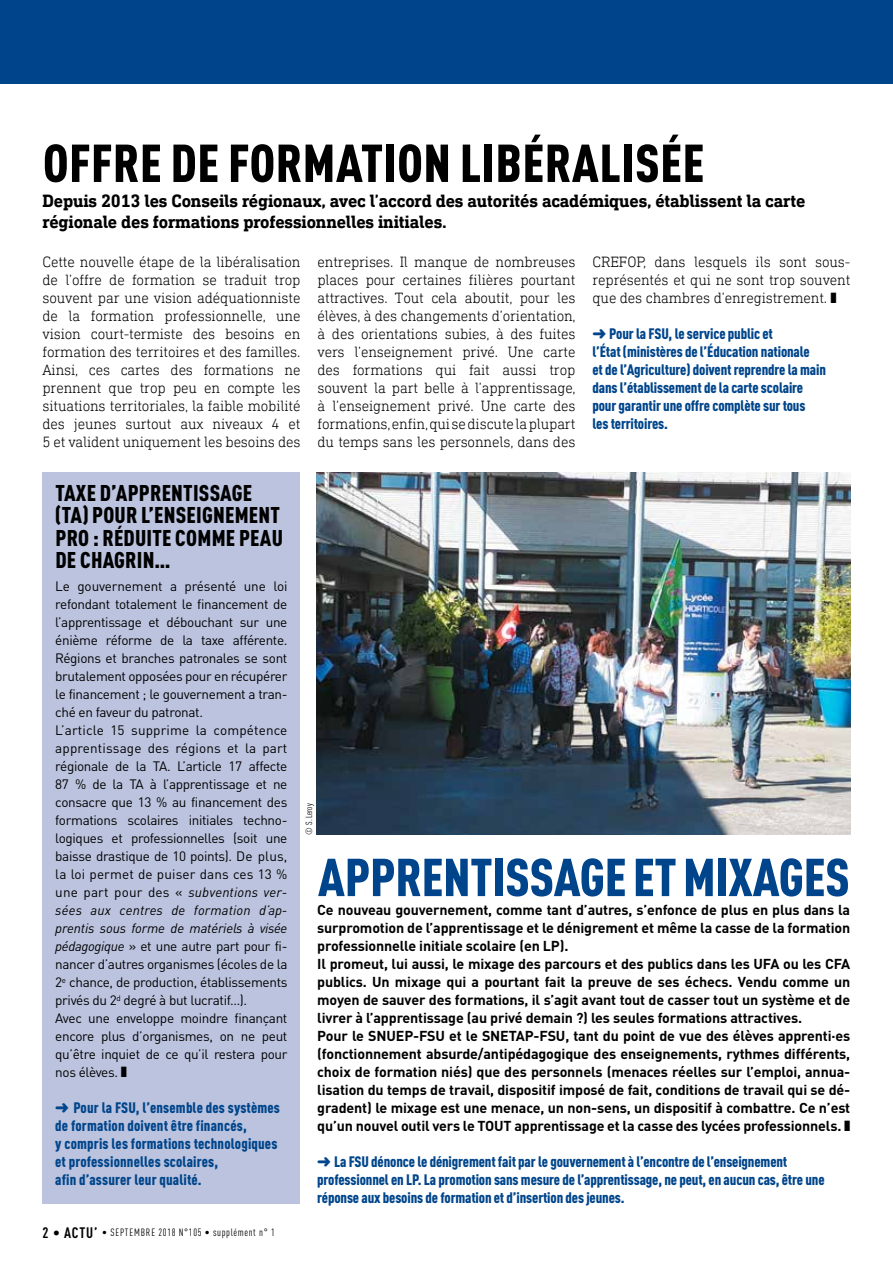
<style>
.page{position:relative;width:893px;height:1263px;background:#fff}
.page>*{position:absolute;margin:0;border:0;box-sizing:border-box;transform-origin:0 0}
.t1{font:900 condensed 52.5px "DIN Pro";letter-spacing:.01em;color:#000}
.t2{font:900 condensed 52.5px "DIN Pro";letter-spacing:-.005em;color:#00458b}
.t3{font:900 condensed 22.5px/22.5px "DIN Pro";letter-spacing:.01em;color:#000}
.t4{font:700 18px/21px "DIN Next Slab Pro";letter-spacing:-.01em;color:#000}
.t5{font:300 15px/18px "DIN Next Slab Pro";letter-spacing:-.01em;color:#000;text-align:justify}
.t6{font:900 condensed 15px/18px "DIN Pro";letter-spacing:-.01em;color:#00458b}
.t7{font:900 condensed 15px/18px "DIN Pro";letter-spacing:.01em;color:#00458b}
.t8{font:700 14.25px/18px "DIN";letter-spacing:-.01em;color:#000}
.t9{font:13.5px/18px "DIN Pro";letter-spacing:-.025em;color:#000}
.t10{font:condensed 10.5px "DIN Pro";letter-spacing:.06em;color:#000}
.t11{font:condensed 9px "DIN Pro";color:#000}
.s1{font-style:italic}
.s2{font-weight:700;font-size:15px}
</style>
<div class="page">
<div style="left:0;top:0;width:893px;height:84px;background:#00458b"></div>
<img style="left:316px;top:472px;width:534px;height:362px">
<div style="left:43px;top:472px;width:257px;height:731px;background:#bbc3de"></div>
<h1 class="t1" style="left:43px;top:122px;width:663px">OFFRE DE FORMATION LIBÉRALISÉE</h1>
<p class="t4" style="left:43px;top:191px;width:764px">Depuis 2013 les Conseils régionaux, avec l’accord des autorités académiques, établissent la carte régionale des formations professionnelles initiales.</p>
<p class="t5" style="left:43px;top:253px;width:259px">Cette nouvelle étape de la libéralisation de l’offre de formation se traduit trop souvent par une vision adéquationniste de la formation professionnelle, une vision court-termiste des besoins en formation des territoires et des familles.<br>Ainsi, ces cartes des formations ne prennent que trop peu en compte les situations territoriales, la faible mobilité des jeunes surtout aux niveaux 4 et 5 et valident uniquement les besoins des</p>
<p class="t5" style="left:317px;top:253px;width:260px">entreprises. Il manque de nombreuses places pour certaines filières pourtant attractives. Tout cela aboutit, pour les élèves, à des changements d’orientation, à des orientations subies, à des fuites vers l’enseignement privé. Une carte des formations qui fait aussi trop souvent la part belle à l’apprentissage, à l’enseignement privé. Une carte des formations, enfin, qui se discute la plupart du temps sans les personnels, dans des</p>
<p class="t5" style="left:592px;top:253px;width:259px">CREFOP, dans lesquels ils sont sous&shy;représentés et qui ne sont trop souvent que des chambres d’enregistrement. ❚</p>
<p class="t6" style="left:592px;top:323px;width:235px">➜ Pour la FSU, le service public et<br>l’État (ministères de l’Éducation nationale<br>et de l’Agriculture) doivent reprendre la main dans l’établissement de la carte scolaire pour garantir une offre complète sur tous<br>les territoires.</p>
<h2 class="t3" style="left:55px;top:479px;width:229px">TAXE D’APPRENTISSAGE (TA) POUR L’ENSEIGNEMENT<br>PRO : RÉDUITE COMME PEAU<br>DE CHAGRIN…</h2>
<p class="t9" style="left:55px;top:576px;width:234px">Le gouvernement a présenté une loi refondant totalement le financement de l’apprentissage et débouchant sur une énième réforme de la taxe afférente.<br>Régions et branches patronales se sont brutalement opposées pour en récupérer le financement ; le gouvernement a tran&shy;ché en faveur du patronat.<br>L’article 15 supprime la compétence apprentissage des régions et la part régionale de la TA. L’article 17 affecte 87 % de la TA à l’apprentissage et ne consacre que 13 % au financement des formations scolaires initiales techno&shy;logiques et professionnelles (soit une baisse drastique de 10 points). De plus, la loi permet de puiser dans ces 13 % une part pour des « <span class="s1">subventions ver&shy;sées aux centres de formation d’ap&shy;prentis sous forme de matériels à visée pédagogique</span> » et une autre part pour fi&shy;nancer d’autres organismes (écoles de la 2<sup>e</sup> chance, de production, établissements privés du 2<sup>d</sup> degré à but lucratif…).<br>Avec une enveloppe moindre finançant encore plus d’organismes, on ne peut qu’être inquiet de ce qu’il restera pour nos élèves. ❚</p>
<p class="t7" style="left:55px;top:1097px;width:226px">➜ Pour la FSU, l’ensemble des systèmes de formation doivent être financés,<br>y compris les formations technologiques et professionnelles scolaires,<br>afin d’assurer leur qualité.</p>
<p class="t10" style="left:43px;top:1225px;width:234px"><span class="s2">2 • ACTU’</span> • SEPTEMBRE 2018 N°105 • supplément n° 1</p>
<p class="t11" style="left:302px;top:834px;width:32px;rotate:-90deg">© S. Leroy</p>
<h1 class="t2" style="left:318px;top:836px;width:533px">APPRENTISSAGE ET MIXAGES</h1>
<p class="t8" style="left:317px;top:900px;width:534px">Ce nouveau gouvernement, comme tant d’autres, s’enfonce de plus en plus dans la surpromotion de l’apprentissage et le dénigrement et même la casse de la formation professionnelle initiale scolaire (en LP).<br>Il promeut, lui aussi, le mixage des parcours et des publics dans les UFA ou les CFA publics. Un mixage qui a pourtant fait la preuve de ses échecs. Vendu comme un moyen de sauver des formations, il s’agit avant tout de casser tout un système et de livrer à l’apprentissage (au privé demain ?) les seules formations attractives.<br>Pour le SNUEP-FSU et le SNETAP-FSU, tant du point de vue des élèves apprenti·es (fonctionnement absurde/antipédagogique des enseignements, rythmes différents, choix de formation niés) que des personnels (menaces réelles sur l’emploi, annua&shy;lisation du temps de travail, dispositif imposé de fait, conditions de travail qui se dé&shy;gradent) le mixage est une menace, un non-sens, un dispositif à combattre. Ce n’est qu’un nouvel outil vers le TOUT apprentissage et la casse des lycées professionnels. ❚</p>
<p class="t6" style="left:317px;top:1151px;width:509px">➜ La FSU dénonce le dénigrement fait par le gouvernement à l’encontre de l’enseignement professionnel en LP. La promotion sans mesure de l’apprentissage, ne peut, en aucun cas, être une réponse aux besoins de formation et d’insertion des jeunes.</p>
</div>
